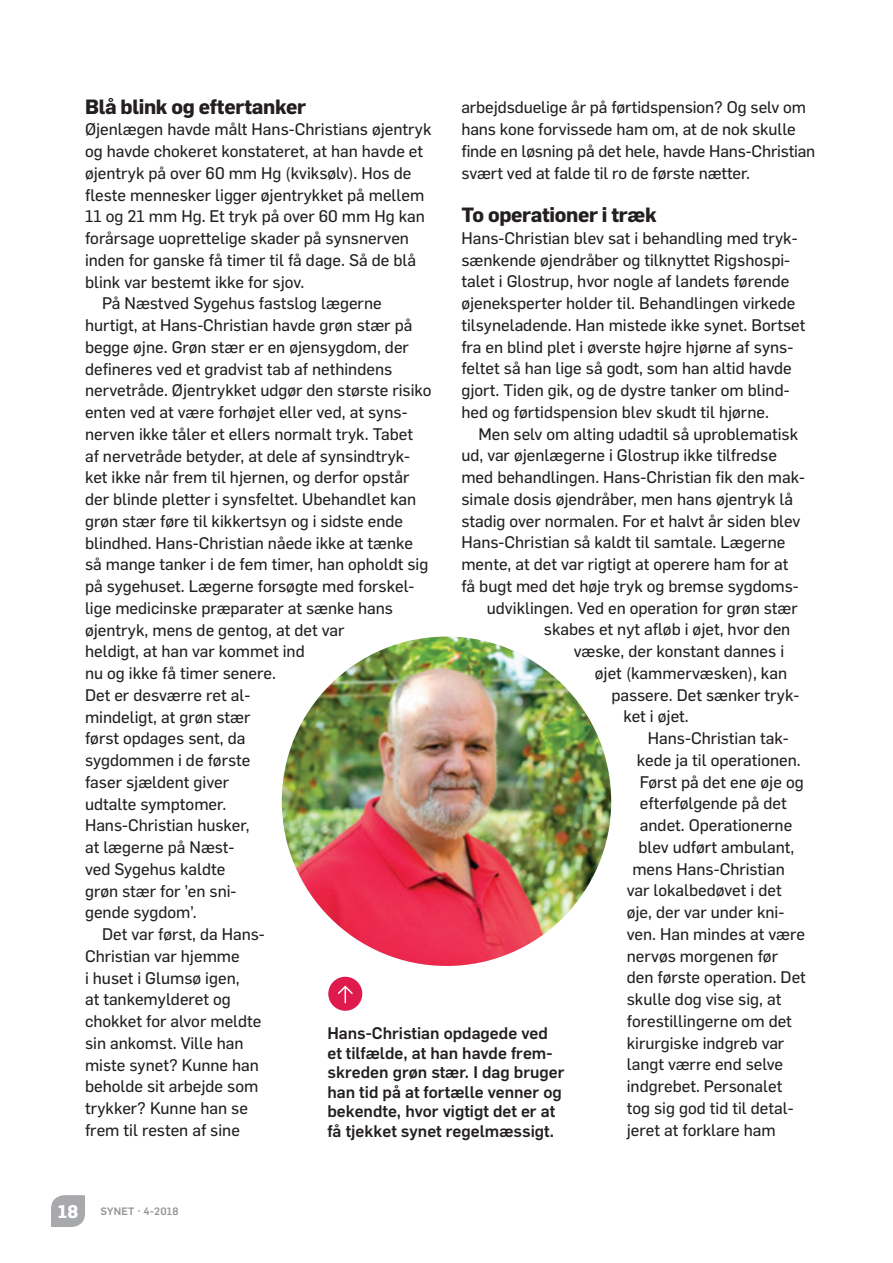
<style>
.page{position:relative;width:893px;height:1263px;background:#fff}
.page>*{position:absolute;margin:0;border:0;box-sizing:border-box;transform-origin:0 0}
.t1{font:700 20.25px "Flama";letter-spacing:-.015em;color:#231f20}
.t2{font:16.5px/21.8px "Flama Basic";color:#231f20}
.t3{font:500 16.5px/19.5px "Flama";color:#231f20}
.t4{font:500 10.5px "Flama";letter-spacing:.025em;color:#939598}
.s1{font-weight:700;font-size:18px;color:#fff}
</style>
<div class="page">
<div style="left:328px;top:977px;width:34px;height:34px;background:#df1a4c;border-radius:50%"></div>
<svg style="left:338px;top:985px;width:15px;height:18px"></svg>
<img style="left:282px;top:637px;width:329px;height:329px;border-radius:165px">
<svg style="left:51px;top:1195px;width:34px;height:32px"></svg>
<p class="t1" style="left:85px;top:92px;width:223px">Blå blink og eftertanker</p>
<p class="t2" style="left:85px;top:118px;width:348px">Øjenlægen havde målt Hans-Christians øjentryk</p>
<p class="t2" style="left:85px;top:139px;width:340px">og havde chokeret konstateret, at han havde et</p>
<p class="t2" style="left:85px;top:161px;width:328px">øjentryk på over 60 mm Hg (kviksølv). Hos de</p>
<p class="t2" style="left:85px;top:183px;width:341px">fleste mennesker ligger øjentrykket på mellem</p>
<p class="t2" style="left:85px;top:205px;width:341px">11 og 21 mm Hg. Et tryk på over 60 mm Hg kan</p>
<p class="t2" style="left:85px;top:226px;width:325px">forårsage uoprettelige skader på synsnerven</p>
<p class="t2" style="left:85px;top:248px;width:332px">inden for ganske få timer til få dage. Så de blå</p>
<p class="t2" style="left:85px;top:270px;width:221px">blink var bestemt ikke for sjov.</p>
<p class="t2" style="left:102px;top:292px;width:281px">På Næstved Sygehus fastslog lægerne</p>
<p class="t2" style="left:85px;top:313px;width:329px">hurtigt, at Hans-Christian havde grøn stær på</p>
<p class="t2" style="left:85px;top:335px;width:325px">begge øjne. Grøn stær er en øjensygdom, der</p>
<p class="t2" style="left:85px;top:357px;width:309px">defineres ved et gradvist tab af nethindens</p>
<p class="t2" style="left:85px;top:379px;width:348px">nervetråde. Øjentrykket udgør den største risiko</p>
<p class="t2" style="left:85px;top:400px;width:324px">enten ved at være forhøjet eller ved, at syns-</p>
<p class="t2" style="left:85px;top:422px;width:329px">nerven ikke tåler et ellers normalt tryk. Tabet</p>
<p class="t2" style="left:85px;top:444px;width:327px">af nervetråde betyder, at dele af synsindtryk-</p>
<p class="t2" style="left:85px;top:466px;width:326px">ket ikke når frem til hjernen, og derfor opstår</p>
<p class="t2" style="left:85px;top:487px;width:333px">der blinde pletter i synsfeltet. Ubehandlet kan</p>
<p class="t2" style="left:85px;top:509px;width:320px">grøn stær føre til kikkertsyn og i sidste ende</p>
<p class="t2" style="left:85px;top:531px;width:329px">blindhed. Hans-Christian nåede ikke at tænke</p>
<p class="t2" style="left:85px;top:553px;width:345px">så mange tanker i de fem timer, han opholdt sig</p>
<p class="t2" style="left:85px;top:574px;width:331px">på sygehuset. Lægerne forsøgte med forskel-</p>
<p class="t2" style="left:85px;top:596px;width:310px">lige medicinske præparater at sænke hans</p>
<p class="t2" style="left:85px;top:618px;width:261px">øjentryk, mens de gentog, at det var</p>
<p class="t2" style="left:85px;top:640px;width:221px">heldigt, at han var kommet ind</p>
<p class="t2" style="left:85px;top:661px;width:193px">nu og ikke få timer senere.</p>
<p class="t2" style="left:85px;top:683px;width:167px">Det er desværre ret al-</p>
<p class="t2" style="left:85px;top:705px;width:167px">mindeligt, at grøn stær</p>
<p class="t2" style="left:85px;top:727px;width:162px">først opdages sent, da</p>
<p class="t2" style="left:85px;top:748px;width:167px">sygdommen i de første</p>
<p class="t2" style="left:85px;top:770px;width:146px">faser sjældent giver</p>
<p class="t2" style="left:85px;top:792px;width:143px">udtalte symptomer.</p>
<p class="t2" style="left:85px;top:814px;width:166px">Hans-Christian husker,</p>
<p class="t2" style="left:85px;top:835px;width:151px">at lægerne på Næst-</p>
<p class="t2" style="left:85px;top:857px;width:142px">ved Sygehus kaldte</p>
<p class="t2" style="left:85px;top:879px;width:153px">grøn stær for ’en sni-</p>
<p class="t2" style="left:85px;top:901px;width:113px">gende sygdom’.</p>
<p class="t2" style="left:102px;top:922px;width:164px">Det var først, da Hans-</p>
<p class="t2" style="left:85px;top:944px;width:156px">Christian var hjemme</p>
<p class="t2" style="left:85px;top:966px;width:156px">i huset i Glumsø igen,</p>
<p class="t2" style="left:85px;top:987px;width:147px">at tankemylderet og</p>
<p class="t2" style="left:85px;top:1009px;width:178px">chokket for alvor meldte</p>
<p class="t2" style="left:85px;top:1031px;width:160px">sin ankomst. Ville han</p>
<p class="t2" style="left:85px;top:1053px;width:175px">miste synet? Kunne han</p>
<p class="t2" style="left:85px;top:1074px;width:175px">beholde sit arbejde som</p>
<p class="t2" style="left:85px;top:1096px;width:164px">trykker? Kunne han se</p>
<p class="t2" style="left:85px;top:1118px;width:156px">frem til resten af sine</p>
<p class="t2" style="left:461px;top:96px;width:356px">arbejdsduelige år på førtidspension? Og selv om hans kone forvissede ham om, at de nok skulle finde en løsning på det hele, havde Hans-Christian svært ved at falde til ro de første nætter.</p>
<p class="t1" style="left:461px;top:200px;width:197px">To operationer i træk</p>
<p class="t2" style="left:461px;top:226px;width:346px">Hans-Christian blev sat i behandling med tryk&shy;sænkende øjendråber og tilknyttet Rigshospi&shy;talet i Glostrup, hvor nogle af landets førende øjeneksperter holder til. Behandlingen virkede tilsyneladende. Han mistede ikke synet. Bortset fra en blind plet i øverste højre hjørne af syns&shy;feltet så han lige så godt, som han altid havde gjort. Tiden gik, og de dystre tanker om blind&shy;hed og førtidspension blev skudt til hjørne.</p>
<p class="t2" style="left:478px;top:422px;width:321px">Men selv om alting udadtil så uproblematisk</p>
<p class="t2" style="left:461px;top:443px;width:317px">ud, var øjenlægerne i Glostrup ikke tilfredse</p>
<p class="t2" style="left:461px;top:465px;width:345px">med behandlingen. Hans-Christian fik den mak-</p>
<p class="t2" style="left:461px;top:487px;width:333px">simale dosis øjendråber, men hans øjentryk lå</p>
<p class="t2" style="left:461px;top:509px;width:341px">stadig over normalen. For et halvt år siden blev</p>
<p class="t2" style="left:461px;top:530px;width:325px">Hans-Christian så kaldt til samtale. Lægerne</p>
<p class="t2" style="left:461px;top:552px;width:329px">mente, at det var rigtigt at operere ham for at</p>
<p class="t2" style="left:461px;top:574px;width:339px">få bugt med det høje tryk og bremse sygdoms-</p>
<p class="t2" style="left:487px;top:596px;width:312px">udviklingen. Ved en operation for grøn stær</p>
<p class="t2" style="left:544px;top:617px;width:248px">skabes et nyt afløb i øjet, hvor den</p>
<p class="t2" style="left:574px;top:639px;width:212px">væske, der konstant dannes i</p>
<p class="t2" style="left:595px;top:661px;width:194px">øjet (kammervæsken), kan</p>
<p class="t2" style="left:611px;top:683px;width:190px">passere. Det sænker tryk-</p>
<p class="t2" style="left:623px;top:704px;width:67px">ket i øjet.</p>
<p class="t2" style="left:648px;top:726px;width:142px">Hans-Christian tak-</p>
<p class="t2" style="left:637px;top:748px;width:165px">kede ja til operationen.</p>
<p class="t2" style="left:640px;top:770px;width:165px">Først på det ene øje og</p>
<p class="t2" style="left:640px;top:791px;width:148px">efterfølgende på det</p>
<p class="t2" style="left:640px;top:813px;width:154px">andet. Operationerne</p>
<p class="t2" style="left:638px;top:835px;width:158px">blev udført ambulant,</p>
<p class="t2" style="left:632px;top:857px;width:154px">mens Hans-Christian</p>
<p class="t2" style="left:627px;top:878px;width:156px">var lokalbedøvet i det</p>
<p class="t2" style="left:627px;top:900px;width:159px">øje, der var under kni-</p>
<p class="t2" style="left:627px;top:922px;width:180px">ven. Han mindes at være</p>
<p class="t2" style="left:627px;top:944px;width:153px">nervøs morgenen før</p>
<p class="t2" style="left:627px;top:965px;width:181px">den første operation. Det</p>
<p class="t2" style="left:627px;top:987px;width:156px">skulle dog vise sig, at</p>
<p class="t2" style="left:627px;top:1009px;width:167px">forestillingerne om det</p>
<p class="t2" style="left:627px;top:1031px;width:159px">kirurgiske indgreb var</p>
<p class="t2" style="left:627px;top:1052px;width:158px">langt værre end selve</p>
<p class="t2" style="left:627px;top:1074px;width:157px">indgrebet. Personalet</p>
<p class="t2" style="left:627px;top:1096px;width:168px">tog sig god tid til detal-</p>
<p class="t2" style="left:627px;top:1118px;width:151px">jeret at forklare ham</p>
<p class="t3" style="left:327px;top:1022px;width:238px">Hans-Christian opdagede ved et tilfælde, at han havde frem&shy;skreden grøn stær. I dag bruger han tid på at fortælle venner og bekendte, hvor vigtigt det er at få tjekket synet regelmæssigt.</p>
<p class="t4" style="left:58px;top:1204px;width:122px"><span class="s1">18</span> SYNET · 4-2018</p>
</div>
